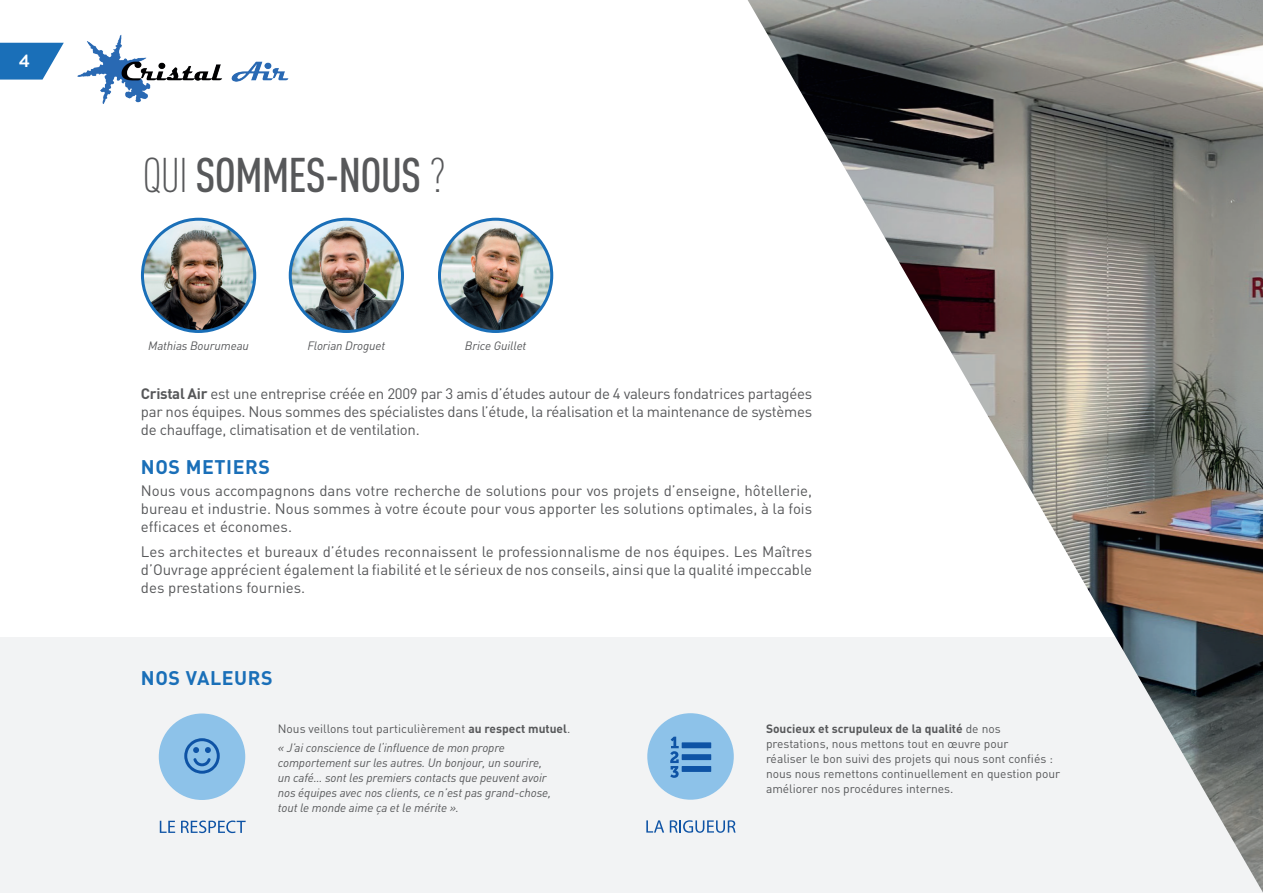
<style>
.page{position:relative;width:1263px;height:893px;background:#fff}
.page>*{position:absolute;margin:0;border:0;box-sizing:border-box;transform-origin:0 0}
.t1{font:500 48px "DIN Cond";letter-spacing:-.02em;color:#57585a}
.t2{font:19.5px "DIN Bold Alternate";letter-spacing:.03em;color:#1a6fb8}
.t3{font:700 18px "Brandon Grotesque";color:#fff}
.t4{font:15px/18px "DIN";color:#57585a;text-align:justify}
.t5{font:italic 12px/15px "DIN";letter-spacing:-.01em;color:#57585a}
.t6{font:12px/15px "DIN";color:#57585a}
.s1{font-weight:300}
.s2{font-weight:700}
.s3{font-style:normal}
.s4{font-weight:700;font-style:normal}
</style>
<div class="page">
<div style="left:0;top:638px;width:1263px;height:255px;background:#f2f3f4"></div>
<img style="left:748px;top:0;width:515px;height:893px">
<img style="left:77px;top:35px;width:212px;height:69px">
<img style="left:142px;top:219px;width:113px;height:112px;border-radius:56px">
<div style="left:141px;top:218px;width:115px;height:115px;border:3px solid #1a6fb8;border-radius:50%"></div>
<img style="left:290px;top:219px;width:112px;height:112px;border-radius:56px">
<div style="left:289px;top:218px;width:115px;height:115px;border:3px solid #1a6fb8;border-radius:50%"></div>
<img style="left:439px;top:219px;width:113px;height:112px;border-radius:56px">
<div style="left:438px;top:218px;width:115px;height:115px;border:3px solid #1a6fb8;border-radius:50%"></div>
<div style="left:159px;top:713px;width:86px;height:87px;background:#8dc2e9;border-radius:50%"></div>
<svg style="left:184px;top:738px;width:36px;height:36px"></svg>
<svg style="left:160px;top:821px;width:15px;height:12px"></svg>
<svg style="left:181px;top:820px;width:65px;height:13px"></svg>
<div style="left:647px;top:713px;width:87px;height:87px;background:#8dc2e9;border-radius:50%"></div>
<svg style="left:670px;top:737px;width:41px;height:41px"></svg>
<svg style="left:646px;top:820px;width:18px;height:13px"></svg>
<svg style="left:670px;top:820px;width:66px;height:13px"></svg>
<svg style="left:0;top:43px;width:64px;height:37px"></svg>
<p class="t3" style="left:19px;top:49px;width:12px">4</p>
<h1 class="t1" style="left:142px;top:146px;width:305px"><span class="s1">QUI</span> SOMMES-NOUS <span class="s1">?</span></h1>
<p class="t5" style="left:148px;top:338px;width:102px">Mathias Bourumeau</p>
<p class="t5" style="left:307px;top:338px;width:79px">Florian Droguet</p>
<p class="t5" style="left:465px;top:338px;width:63px">Brice Guillet</p>
<p class="t4" style="left:141px;top:384px;width:673px"><span class="s2">Cristal Air</span> est une entreprise créée en 2009 par 3 amis d’études autour de 4 valeurs fondatrices partagées par nos équipes. Nous sommes des spécialistes dans l’étude, la réalisation et la maintenance de systèmes de chauffage, climatisation et de ventilation.</p>
<h2 class="t2" style="left:141px;top:454px;width:131px">NOS METIERS</h2>
<p class="t4" style="left:141px;top:482px;width:673px">Nous vous accompagnons dans votre recherche de solutions pour vos projets d’enseigne, hôtellerie, bureau et industrie. Nous sommes à votre écoute pour vous apporter les solutions optimales, à la fois efficaces et économes.</p>
<p class="t4" style="left:141px;top:542px;width:673px">Les architectes et bureaux d’études reconnaissent le professionnalisme de nos équipes. Les Maîtres d’Ouvrage apprécient également la fiabilité et le sérieux de nos conseils, ainsi que la qualité impeccable des prestations fournies.</p>
<h2 class="t2" style="left:141px;top:665px;width:133px">NOS VALEURS</h2>
<p class="t5" style="left:278px;top:719px;width:294px;line-height:19.2px"><span class="s3">Nous veillons tout particulièrement</span> <span class="s4">au respect mutuel</span><span class="s3">. </span>« J’ai conscience de l‘influence de mon propre</p>
<p class="t5" style="left:278px;top:755px;width:275px">comportement sur les autres. Un bonjour, un sourire, un café… sont les premiers contacts que peuvent avoir nos équipes avec nos clients, ce n’est pas grand-chose, tout le monde aime ça et le mérite ».</p>
<p class="t6" style="left:766px;top:721px;width:296px"><span class="s2">Soucieux et scrupuleux de la qualité</span> de nos prestations, nous mettons tout en œuvre pour<br>réaliser le bon suivi des projets qui nous sont confiés : nous nous remettons continuellement en question pour améliorer nos procédures internes.</p>
</div>
